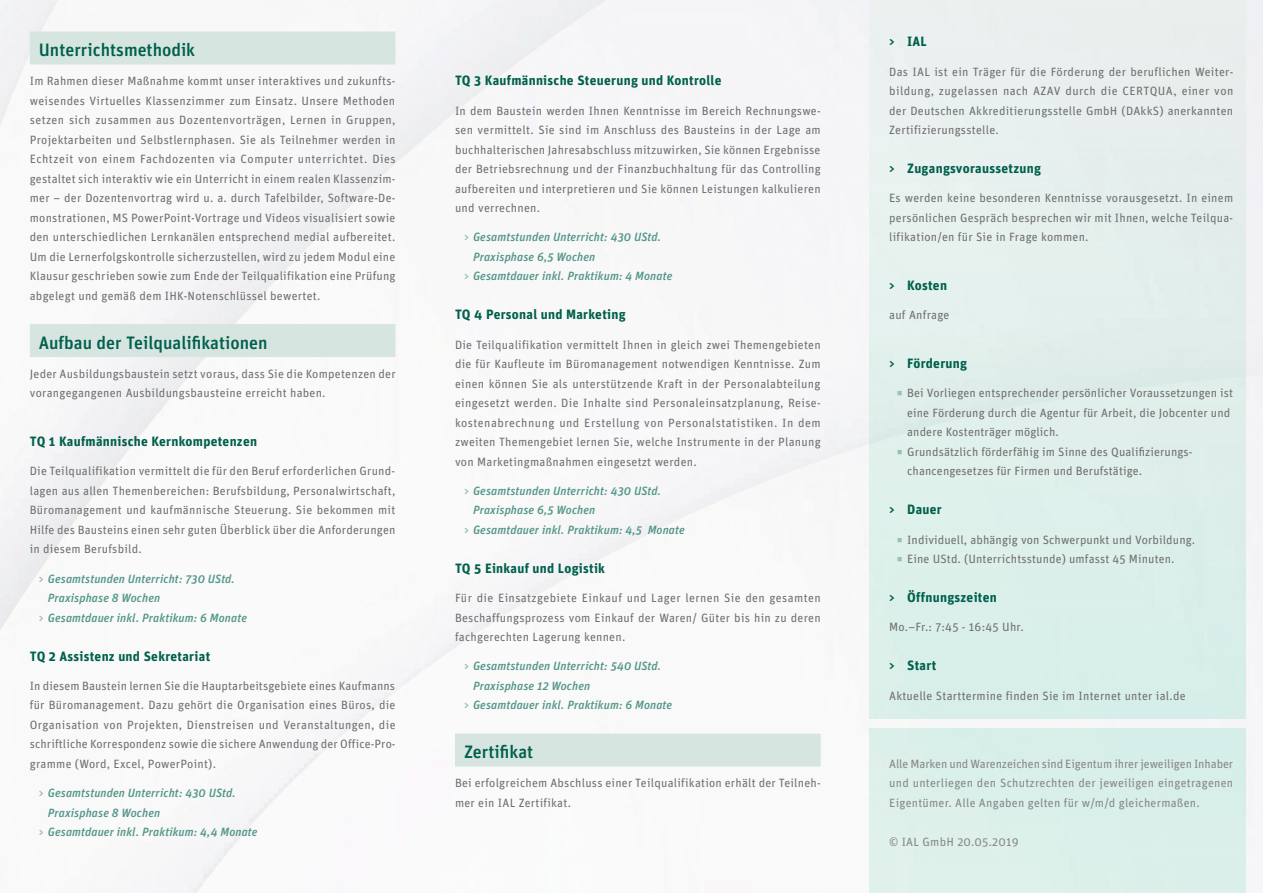
<style>
.page{position:relative;width:1263px;height:893px;background:#fff}
.page>*{position:absolute;margin:0;border:0;box-sizing:border-box;transform-origin:0 0}
.t1{font:500 18px "Unit OT";color:#00604b}
.t2{font:700 13.5px "Unit OT";letter-spacing:.02em;color:#00604b}
.t3{font:12px/19.5px "Unit OT";letter-spacing:.02em;color:#706f6f;text-align:justify}
.t4{font:italic 500 12px "Unit OT";letter-spacing:.01em;color:#539688}
.t5{font:12px/19.5px "Unit OT";letter-spacing:.02em;color:#878787;text-align:justify}
.s1{font-style:normal;color:#9cbfb6}
.s2{font-weight:500}
.s3{color:#9cbfb6}
</style>
<div class="page">
<div style="left:870px;top:0;width:376px;height:719px;background:#e0efeb"></div>
<div style="left:870px;top:729px;width:376px;height:164px;background:#daefea"></div>
<div style="left:30px;top:32px;width:365px;height:33px;background:#d7e5e1"></div>
<div style="left:30px;top:324px;width:365px;height:33px;background:#d7e5e1"></div>
<div style="left:455px;top:734px;width:366px;height:33px;background:#d7e5e1"></div>
<h1 class="t1" style="left:39px;top:39px;width:158px">Unterrichtsmethodik</h1>
<p class="t3" style="left:30px;top:71px;width:367px">Im Rahmen dieser Maßnahme kommt unser interaktives und zukunfts&shy;weisendes Virtuelles Klassenzimmer zum Einsatz. Unsere Methoden setzen sich zusammen aus Dozentenvorträgen, Lernen in Gruppen, Projektarbeiten und Selbstlernphasen. Sie als Teilnehmer werden in Echtzeit von einem Fachdozenten via Computer unterrichtet. Dies gestaltet sich interaktiv wie ein Unterricht in einem realen Klassenzim&shy;mer – der Dozentenvortrag wird u. a. durch Tafelbilder, Software-De&shy;monstrationen, MS PowerPoint-Vortrage und Videos visualisiert sowie den unterschiedlichen Lernkanälen entsprechend medial aufbereitet.<br>Um die Lernerfolgskontrolle sicherzustellen, wird zu jedem Modul eine Klausur geschrieben sowie zum Ende der Teilqualifikation eine Prüfung abgelegt und gemäß dem IHK-Notenschlüssel bewertet.</p>
<h1 class="t1" style="left:39px;top:331px;width:230px">Aufbau der Teilqualifikationen</h1>
<p class="t3" style="left:30px;top:364px;width:367px">Jeder Ausbildungsbaustein setzt voraus, dass Sie die Kompetenzen der vorangegangenen Ausbildungsbausteine erreicht haben.</p>
<p class="t2" style="left:30px;top:433px;width:229px">TQ 1 Kaufmännische Kernkompetenzen</p>
<p class="t3" style="left:30px;top:461px;width:367px">Die Teilqualifikation vermittelt die für den Beruf erforderlichen Grund&shy;lagen aus allen Themenbereichen: Berufsbildung, Personalwirtschaft, Büromanagement und kaufmännische Steuerung. Sie bekommen mit Hilfe des Bausteins einen sehr guten Überblick über die Anforderungen in diesem Berufsbild.</p>
<p class="t4" style="left:39px;top:571px;width:198px"><span class="s1">&gt;</span> Gesamtstunden Unterricht: 730 UStd.</p>
<p class="t4" style="left:48px;top:591px;width:114px">Praxisphase 8 Wochen</p>
<p class="t4" style="left:39px;top:610px;width:210px"><span class="s1">&gt;</span> Gesamtdauer inkl. Praktikum: 6 Monate</p>
<p class="t2" style="left:30px;top:648px;width:182px">TQ 2 Assistenz und Sekretariat</p>
<p class="t3" style="left:30px;top:676px;width:367px">In diesem Baustein lernen Sie die Hauptarbeitsgebiete eines Kaufmanns für Büromanagement. Dazu gehört die Organisation eines Büros, die Organisation von Projekten, Dienstreisen und Veranstaltungen, die schriftliche Korrespondenz sowie die sichere Anwendung der Office-Pro&shy;gramme (Word, Excel, PowerPoint).</p>
<p class="t4" style="left:39px;top:786px;width:199px"><span class="s1">&gt;</span> Gesamtstunden Unterricht: 430 UStd.</p>
<p class="t4" style="left:48px;top:805px;width:114px">Praxisphase 8 Wochen</p>
<p class="t4" style="left:39px;top:825px;width:220px"><span class="s1">&gt;</span> Gesamtdauer inkl. Praktikum: 4,4 Monate</p>
<p class="t2" style="left:455px;top:72px;width:268px">TQ 3 Kaufmännische Steuerung und Kontrolle</p>
<p class="t3" style="left:455px;top:101px;width:367px">In dem Baustein werden Ihnen Kenntnisse im Bereich Rechnungswe&shy;sen vermittelt. Sie sind im Anschluss des Bausteins in der Lage am buchhalterischen Jahresabschluss mitzuwirken, Sie können Ergebnisse der Betriebsrechnung und der Finanzbuchhaltung für das Controlling aufbereiten und interpretieren und Sie können Leistungen kalkulieren und verrechnen.</p>
<p class="t4" style="left:464px;top:230px;width:199px"><span class="s1">&gt;</span> Gesamtstunden Unterricht: 430 UStd.</p>
<p class="t4" style="left:473px;top:249px;width:124px">Praxisphase 6,5 Wochen</p>
<p class="t4" style="left:464px;top:269px;width:210px"><span class="s1">&gt;</span> Gesamtdauer inkl. Praktikum: 4 Monate</p>
<p class="t2" style="left:455px;top:306px;width:172px">TQ 4 Personal und Marketing</p>
<p class="t3" style="left:455px;top:335px;width:367px">Die Teilqualifikation vermittelt Ihnen in gleich zwei Themengebieten die für Kaufleute im Büromanagement notwendigen Kenntnisse. Zum einen können Sie als unterstützende Kraft in der Personalabteilung eingesetzt werden. Die Inhalte sind Personaleinsatzplanung, Reise&shy;kostenabrechnung und Erstellung von Personalstatistiken. In dem zweiten Themengebiet lernen Sie, welche Instrumente in der Planung von Marketingmaßnahmen eingesetzt werden.</p>
<p class="t4" style="left:464px;top:483px;width:199px"><span class="s1">&gt;</span> Gesamtstunden Unterricht: 430 UStd.</p>
<p class="t4" style="left:473px;top:503px;width:124px">Praxisphase 6,5 Wochen</p>
<p class="t4" style="left:464px;top:522px;width:222px"><span class="s1">&gt;</span> Gesamtdauer inkl. Praktikum: 4,5 Monate</p>
<p class="t2" style="left:455px;top:560px;width:151px">TQ 5 Einkauf und Logistik</p>
<p class="t3" style="left:455px;top:588px;width:367px">Für die Einsatzgebiete Einkauf und Lager lernen Sie den gesamten Beschaffungsprozess vom Einkauf der Waren/ Güter bis hin zu deren fachgerechten Lagerung kennen.</p>
<p class="t4" style="left:464px;top:659px;width:199px"><span class="s1">&gt;</span> Gesamtstunden Unterricht: 540 UStd.</p>
<p class="t4" style="left:473px;top:678px;width:119px">Praxisphase 12 Wochen</p>
<p class="t4" style="left:464px;top:698px;width:210px"><span class="s1">&gt;</span> Gesamtdauer inkl. Praktikum: 6 Monate</p>
<h1 class="t1" style="left:464px;top:741px;width:71px">Zertifikat</h1>
<p class="t3" style="left:455px;top:773px;width:367px">Bei erfolgreichem Abschluss einer Teilqualifikation erhält der Teilneh&shy;mer ein IAL Zertifikat.</p>
<p class="t2" style="left:889px;top:33px;width:39px"><span class="s2">&gt;</span> IAL</p>
<p class="t3" style="left:889px;top:62px;width:346px">Das IAL ist ein Träger für die Förderung der beruflichen Weiter&shy;bildung, zugelassen nach AZAV durch die CERTQUA, einer von der Deutschen Akkreditierungsstelle GmbH (DAkkS) anerkannten Zertifizierungsstelle.</p>
<p class="t2" style="left:889px;top:160px;width:153px"><span class="s2">&gt;</span> Zugangsvoraussetzung</p>
<p class="t3" style="left:889px;top:188px;width:346px">Es werden keine besonderen Kenntnisse vorausgesetzt. In einem persönlichen Gespräch besprechen wir mit Ihnen, welche Teilqua&shy;lifikation/en für Sie in Frage kommen.</p>
<p class="t2" style="left:889px;top:277px;width:59px"><span class="s2">&gt;</span> Kosten</p>
<p class="t3" style="left:889px;top:305px;width:62px">auf Anfrage</p>
<p class="t2" style="left:889px;top:355px;width:79px"><span class="s2">&gt;</span> Förderung</p>
<p class="t3" style="left:907px;top:383px;width:328px;text-align:left;text-indent:-10px"><span class="s3">▪</span> Bei Vorliegen entsprechender persönlicher Voraussetzungen ist eine Förderung durch die Agentur für Arbeit, die Jobcenter und andere Kostenträger möglich.</p>
<p class="t3" style="left:907px;top:442px;width:287px;text-indent:-10px"><span class="s3">▪</span> Grundsätzlich förderfähig im Sinne des Qualifizierungs&shy;chancengesetzes für Firmen und Berufstätige.</p>
<p class="t2" style="left:889px;top:501px;width:54px"><span class="s2">&gt;</span> Dauer</p>
<p class="t3" style="left:897px;top:530px;width:300px"><span class="s3">▪</span> Individuell, abhängig von Schwerpunkt und Vorbildung.</p>
<p class="t3" style="left:897px;top:549px;width:279px"><span class="s3">▪</span> Eine UStd. (Unterrichtsstunde) umfasst 45 Minuten.</p>
<p class="t2" style="left:889px;top:589px;width:109px"><span class="s2">&gt;</span> Öffnungszeiten</p>
<p class="t3" style="left:889px;top:617px;width:136px">Mo.–Fr.: 7:45 - 16:45 Uhr.</p>
<p class="t2" style="left:889px;top:657px;width:49px"><span class="s2">&gt;</span> Start</p>
<p class="t3" style="left:889px;top:686px;width:298px">Aktuelle Starttermine finden Sie im Internet unter ial.de</p>
<p class="t5" style="left:889px;top:754px;width:346px">Alle Marken und Warenzeichen sind Eigentum ihrer jeweiligen Inhaber und unterliegen den Schutzrechten der jeweiligen eingetragenen Eigentümer. Alle Angaben gelten für w/m/d gleichermaßen.</p>
<p class="t5" style="left:889px;top:832px;width:131px">© IAL GmbH 20.05.2019</p>
</div>
